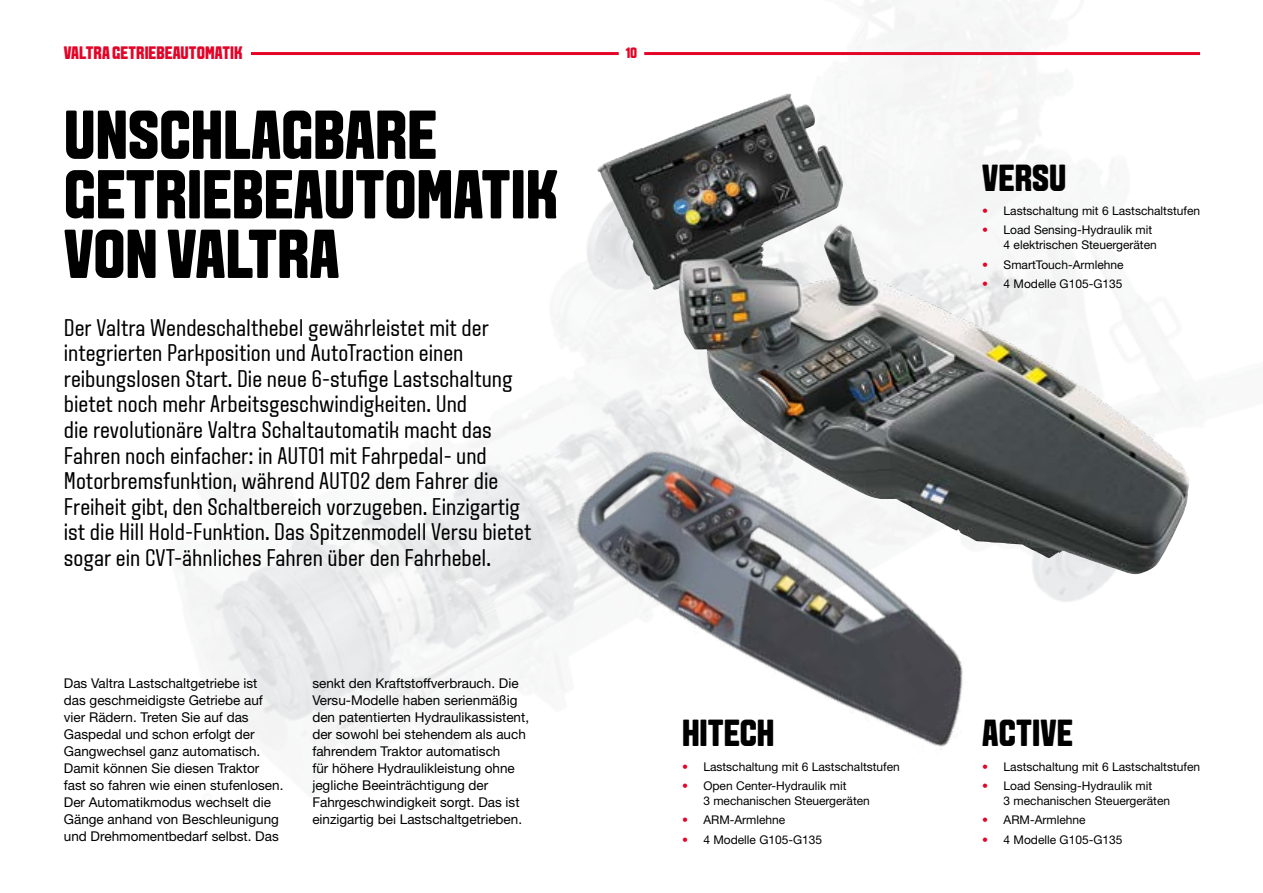
<style>
.page{position:relative;width:1263px;height:893px;background:#fff}
.page>*{position:absolute;margin:0;border:0;box-sizing:border-box;transform-origin:0 0}
.t1{font:700 69px/59.6px "VALTRA Aveny T 2020 Extra";color:#000}
.t2{font:700 37.5px "VALTRA Aveny T 2020 Extra";color:#000}
.t3{font:24px/25.5px "VALTRA Aveny T 2020 Regular";color:#000}
.t4{font:700 18px "VALTRA Aveny T 2020 Extra";color:#e40428}
.t5{font:700 15px "VALTRA Aveny T 2020 Extra";color:#e40428}
.t6{font:13.5px/17px "Helvetica Neue LT Std";color:#000}
.t7{font:12px/15px "Helvetica Neue LT Std";color:#000}
.s1{color:#e40428}
</style>
<div class="page">
<img style="left:178px;top:0;width:1038px;height:780px">
<img style="left:597px;top:93px;width:191px;height:197px">
<img style="left:541px;top:359px;width:471px;height:421px">
<hr style="left:644px;top:52px;width:556px;height:3px;background:#e40428">
<hr style="left:251px;top:52px;width:368px;height:3px;background:#e40428">
<h3 class="t4" style="left:64px;top:41px;width:180px">VALTRA GETRIEBEAUTOMATIK</h3>
<p class="t5" style="left:626px;top:43px;width:13px">10</p>
<h1 class="t1" style="left:64px;top:104px;width:496px">UNSCHLAGBARE<br>GETRIEBEAUTOMATIK<br>VON VALTRA</h1>
<p class="t3" style="left:64px;top:315px;width:469px">Der Valtra Wendeschalthebel gewährleistet mit der integrierten Parkposition und AutoTraction einen reibungslosen Start. Die neue 6-stufige Lastschaltung bietet noch mehr Arbeitsgeschwindigkeiten. Und<br>die revolutionäre Valtra Schaltautomatik macht das Fahren noch einfacher: in AUTO1 mit Fahrpedal- und Motorbremsfunktion, während AUTO2 dem Fahrer die Freiheit gibt, den Schaltbereich vorzugeben. Einzigartig ist die Hill Hold-Funktion. Das Spitzenmodell Versu bietet sogar ein CVT-ähnliches Fahren über den Fahrhebel.</p>
<p class="t6" style="left:64px;top:674px;width:221px">Das Valtra Lastschaltgetriebe ist<br>das geschmeidigste Getriebe auf vier Rädern. Treten Sie auf das Gaspedal und schon erfolgt der Gangwechsel ganz automatisch.<br>Damit können Sie diesen Traktor fast so fahren wie einen stufenlosen.<br>Der Automatikmodus wechselt die Gänge anhand von Beschleunigung und Drehmomentbedarf selbst. Das</p>
<p class="t6" style="left:312px;top:674px;width:218px">senkt den Kraftstoffverbrauch. Die Versu-Modelle haben serienmäßig den patentierten Hydraulikassistent, der sowohl bei stehendem als auch fahrendem Traktor automatisch<br>für höhere Hydraulikleistung ohne jegliche Beeinträchtigung der Fahrgeschwindigkeit sorgt. Das ist einzigartig bei Lastschaltgetrieben.</p>
<h2 class="t2" style="left:682px;top:709px;width:94px">HITECH</h2>
<p class="t7" style="left:682px;top:759px;width:219px"><span class="s1">•</span> Lastschaltung mit 6 Lastschaltstufen</p>
<p class="t7" style="left:703px;top:778px;width:168px;text-indent:-21px"><span class="s1">•</span> Open Center-Hydraulik mit<br>3 mechanischen Steuergeräten</p>
<p class="t7" style="left:682px;top:812px;width:105px"><span class="s1">•</span> ARM-Armlehne</p>
<p class="t7" style="left:682px;top:832px;width:142px"><span class="s1">•</span> 4 Modelle G105-G135</p>
<h2 class="t2" style="left:982px;top:153px;width:85px">VERSU</h2>
<p class="t7" style="left:982px;top:203px;width:219px"><span class="s1">•</span> Lastschaltung mit 6 Lastschaltstufen</p>
<p class="t7" style="left:1003px;top:222px;width:155px;text-indent:-21px"><span class="s1">•</span> Load Sensing-Hydraulik mit<br>4 elektrischen Steuergeräten</p>
<p class="t7" style="left:982px;top:257px;width:143px"><span class="s1">•</span> SmartTouch-Armlehne</p>
<p class="t7" style="left:982px;top:276px;width:142px"><span class="s1">•</span> 4 Modelle G105-G135</p>
<h2 class="t2" style="left:982px;top:709px;width:92px">ACTIVE</h2>
<p class="t7" style="left:982px;top:759px;width:219px"><span class="s1">•</span> Lastschaltung mit 6 Lastschaltstufen</p>
<p class="t7" style="left:1003px;top:778px;width:168px;text-indent:-21px"><span class="s1">•</span> Load Sensing-Hydraulik mit<br>3 mechanischen Steuergeräten</p>
<p class="t7" style="left:982px;top:812px;width:105px"><span class="s1">•</span> ARM-Armlehne</p>
<p class="t7" style="left:982px;top:832px;width:142px"><span class="s1">•</span> 4 Modelle G105-G135</p>
</div>
